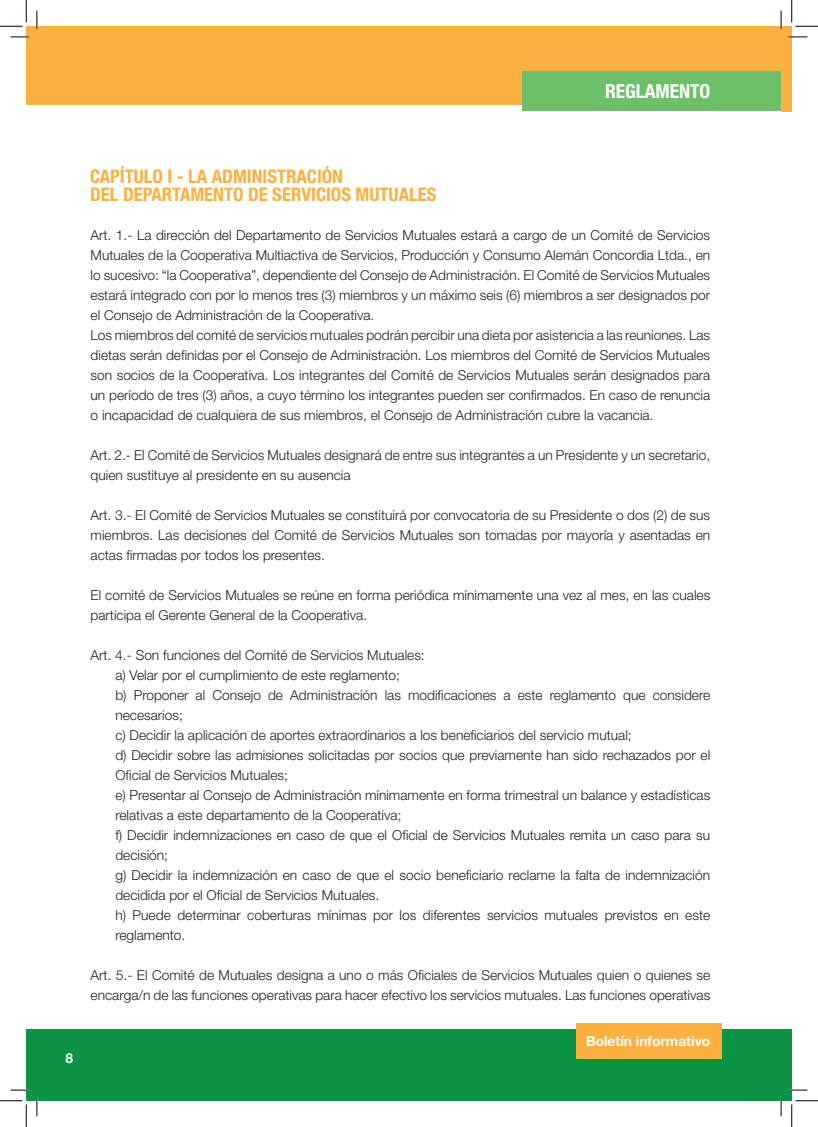
<style>
.page{position:relative;width:818px;height:1127px;background:#fff}
.page>*{position:absolute;margin:0;border:0;box-sizing:border-box;transform-origin:0 0}
.Título-Español{font:700 condensed 19.38px "Helvetica Neue LT Std";color:#fff}
.Título-Español-2{font:700 condensed 18.75px "Helvetica Neue LT Std";color:#fbb041}
.Estilo-párrafo-edito{font:300 13.75px/20px "Helvetica Neue LT Std";color:#231f20}
.t1{font:700 13.75px "Helvetica Neue LT Std";color:#fff}
</style>
<div class="page">
<div style="left:26px;top:1029px;width:755px;height:71px;background:#0d9344"></div>
<div style="left:576px;top:1023px;width:145px;height:35px;background:#fbb03f"></div>
<div style="left:781px;top:1029px;width:11px;height:71px;background:#0d9344"></div>
<div style="left:26px;top:26px;width:755px;height:78px;background:#fbb041"></div>
<div style="left:522px;top:71px;width:259px;height:40px;background:#6cc068"></div>
<div style="left:781px;top:26px;width:11px;height:85px;background:#fbb03f"></div>
<svg style="left:11px;top:36px;width:18px;height:2px"></svg>
<svg style="left:788px;top:36px;width:19px;height:2px"></svg>
<svg style="left:11px;top:1089px;width:18px;height:1px"></svg>
<svg style="left:788px;top:1089px;width:19px;height:1px"></svg>
<svg style="left:36px;top:11px;width:2px;height:18px"></svg>
<svg style="left:36px;top:1097px;width:2px;height:18px"></svg>
<svg style="left:780px;top:11px;width:2px;height:18px"></svg>
<svg style="left:780px;top:1097px;width:2px;height:18px"></svg>
<svg style="left:0;top:0;width:27px;height:27px"></svg>
<svg style="left:0;top:1100px;width:27px;height:26px"></svg>
<svg style="left:791px;top:0;width:27px;height:27px"></svg>
<svg style="left:791px;top:1100px;width:27px;height:26px"></svg>
<p class="Título-Español" style="left:605px;top:80px;width:107px">REGLAMENTO</p>
<p class="t1" style="left:66px;top:1049px;width:9px">8</p>
<p class="Título-Español-2" style="left:90px;top:164px;width:254px">CAPÍTULO I - LA ADMINISTRACIÓN</p>
<p class="Título-Español-2" style="left:90px;top:183px;width:348px">DEL DEPARTAMENTO DE SERVICIOS MUTUALES</p>
<p class="Estilo-párrafo-edito" style="left:91px;top:224px;width:621px;text-align:justify">Art. 1.- La dirección del Departamento de Servicios Mutuales estará a cargo de un Comité de Servicios Mutuales de la Cooperativa Multiactiva de Servicios, Producción y Consumo Alemán Concordia Ltda., en lo sucesivo: “la Cooperativa”, dependiente del Consejo de Administración. El Comité de Servicios Mutuales estará integrado con por lo menos tres (3) miembros y un máximo seis (6) miembros a ser designados por el Consejo de Administración de la Cooperativa.</p>
<p class="Estilo-párrafo-edito" style="left:91px;top:324px;width:621px;text-align:justify">Los miembros del comité de servicios mutuales podrán percibir una dieta por asistencia a las reuniones. Las dietas serán definidas por el Consejo de Administración. Los miembros del Comité de Servicios Mutuales son socios de la Cooperativa. Los integrantes del Comité de Servicios Mutuales serán designados para un período de tres (3) años, a cuyo término los integrantes pueden ser confirmados. En caso de renuncia o incapacidad de cualquiera de sus miembros, el Consejo de Administración cubre la vacancia.</p>
<p class="Estilo-párrafo-edito" style="left:91px;top:444px;width:621px">Art. 2.- El Comité de Servicios Mutuales designará de entre sus integrantes a un Presidente y un secretario, quien sustituye al presidente en su ausencia</p>
<p class="Estilo-párrafo-edito" style="left:91px;top:504px;width:621px;text-align:justify">Art. 3.- El Comité de Servicios Mutuales se constituirá por convocatoria de su Presidente o dos (2) de sus miembros. Las decisiones del Comité de Servicios Mutuales son tomadas por mayoría y asentadas en actas firmadas por todos los presentes.</p>
<p class="Estilo-párrafo-edito" style="left:91px;top:584px;width:621px">El comité de Servicios Mutuales se reúne en forma periódica mínimamente una vez al mes, en las cuales participa el Gerente General de la Cooperativa.</p>
<p class="Estilo-párrafo-edito" style="left:91px;top:644px;width:336px">Art. 4.- Son funciones del Comité de Servicios Mutuales:</p>
<p class="Estilo-párrafo-edito" style="left:115px;top:664px;width:286px">a) Velar por el cumplimiento de este reglamento;</p>
<p class="Estilo-párrafo-edito" style="left:115px;top:684px;width:596px">b) Proponer al Consejo de Administración las modificaciones a este reglamento que considere necesarios;</p>
<p class="Estilo-párrafo-edito" style="left:115px;top:724px;width:518px">c) Decidir la aplicación de aportes extraordinarios a los beneficiarios del servicio mutual;</p>
<p class="Estilo-párrafo-edito" style="left:115px;top:744px;width:596px">d) Decidir sobre las admisiones solicitadas por socios que previamente han sido rechazados por el<br>Oficial de Servicios Mutuales;</p>
<p class="Estilo-párrafo-edito" style="left:115px;top:784px;width:596px">e) Presentar al Consejo de Administración mínimamente en forma trimestral un balance y estadísticas relativas a este departamento de la Cooperativa;</p>
<p class="Estilo-párrafo-edito" style="left:115px;top:824px;width:596px">f) Decidir indemnizaciones en caso de que el Oficial de Servicios Mutuales remita un caso para su decisión;</p>
<p class="Estilo-párrafo-edito" style="left:115px;top:864px;width:596px">g) Decidir la indemnización en caso de que el socio beneficiario reclame la falta de indemnización decidida por el Oficial de Servicios Mutuales.</p>
<p class="Estilo-párrafo-edito" style="left:115px;top:904px;width:596px">h) Puede determinar coberturas mínimas por los diferentes servicios mutuales previstos en este reglamento.</p>
<p class="Estilo-párrafo-edito" style="left:91px;top:964px;width:621px">Art. 5.- El Comité de Mutuales designa a uno o más Oficiales de Servicios Mutuales quien o quienes se encarga/n de las funciones operativas para hacer efectivo los servicios mutuales. Las funciones operativas</p>
<p class="t1" style="left:586px;top:1032px;width:126px">Boletín informativo</p>
</div>
